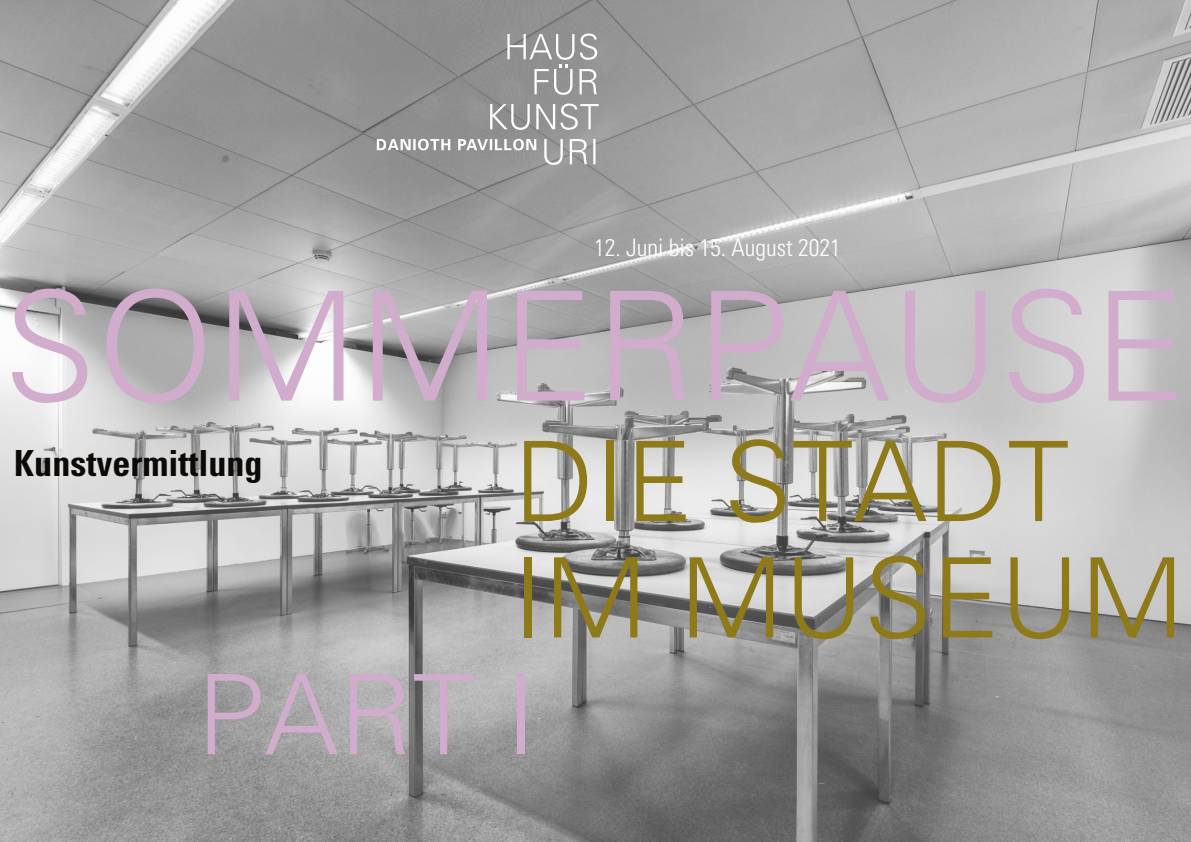
<style>
.page{position:relative;width:1191px;height:842px;background:#fff}
.page>*{position:absolute;margin:0;border:0;box-sizing:border-box;transform-origin:0 0}
.t1{font:300 152px "Univers";color:#d1accc}
.t2{font:300 111px "Univers";color:#8f7a1a}
.t3{font:300 111px "Univers";color:#d1accc}
.t4{font:700 condensed 36px "Univers";color:#0d0907}
.t5{font:300 condensed 24px "Univers";color:#fff}
</style>
<div class="page">
<img style="left:0;top:0;width:1191px;height:842px">
<svg style="left:377px;top:139px;width:159px;height:11px"></svg>
<svg style="left:544px;top:139px;width:51px;height:26px"></svg>
<svg style="left:490px;top:104px;width:109px;height:26px;background:#aaa"></svg>
<svg style="left:507px;top:34px;width:90px;height:61px;background:#a3a3a3"></svg>
<p class="t5" style="left:594px;top:233px;width:248px">12. Juni bis 15. August 2021</p>
<h1 class="t1" style="left:3px;top:255px;width:1184px">SOMMERPAUSE</h1>
<h2 class="t2" style="left:514px;top:415px;width:557px">DIE STADT</h2>
<h3 class="t4" style="left:14px;top:441px;width:250px">Kunstvermittlung</h3>
<h2 class="t2" style="left:512px;top:531px;width:674px">IM MUSEUM</h2>
<h2 class="t3" style="left:197px;top:648px;width:341px">PART I</h2>
</div>
